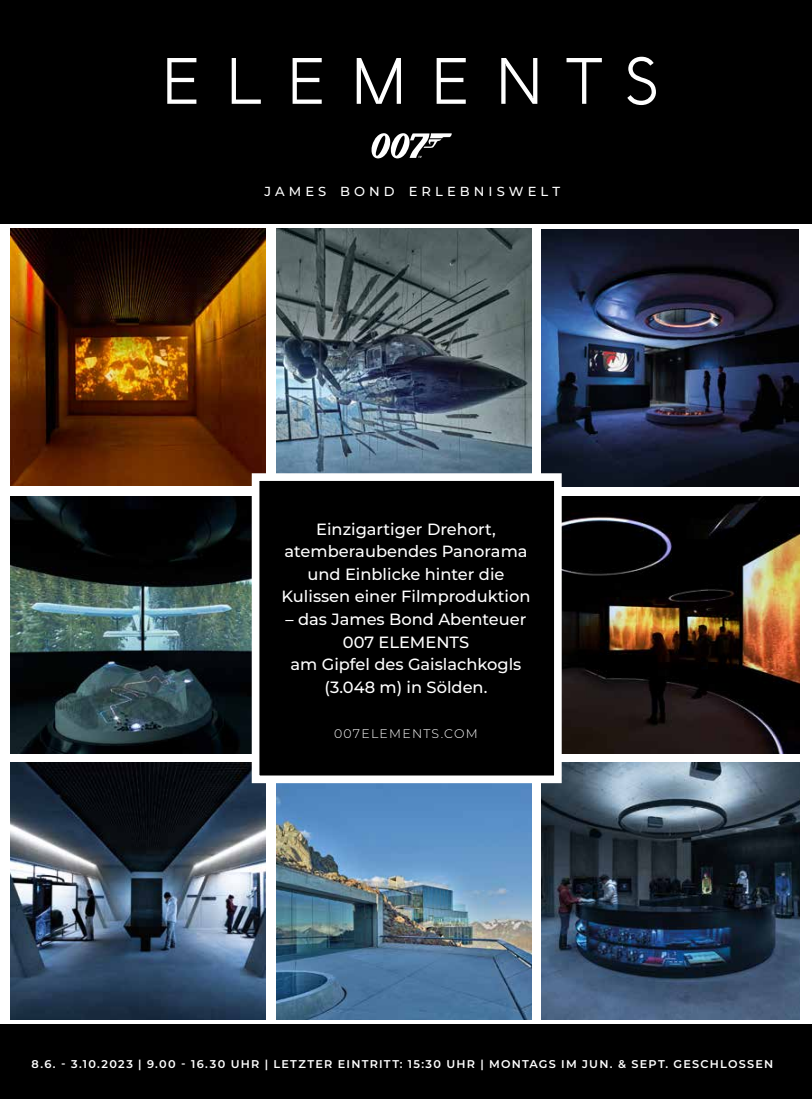
<style>
.page{position:relative;width:812px;height:1099px;background:#fff}
.page>*{position:absolute;margin:0;border:0;box-sizing:border-box;transform-origin:0 0}
.t1{font:500 16.25px/22.5px "Montserrat";color:#fff;text-align:center}
.t2{font:500 13.12px "Montserrat";color:#fff}
.t3{font:300 12.5px "Montserrat";letter-spacing:.1em;color:#fff}
.t4{font:600 11.25px "Montserrat";letter-spacing:.11em;color:#fff}
</style>
<div class="page">
<div style="left:0;top:1024px;width:811px;height:74px;background:#000"></div>
<img style="left:11px;top:229px;width:255px;height:256px">
<img style="left:541px;top:229px;width:257px;height:257px">
<img style="left:11px;top:496px;width:241px;height:257px">
<img style="left:276px;top:229px;width:255px;height:244px">
<img style="left:561px;top:496px;width:238px;height:257px">
<img style="left:276px;top:783px;width:255px;height:236px">
<img style="left:11px;top:762px;width:255px;height:257px">
<img style="left:541px;top:762px;width:258px;height:257px">
<div style="left:255px;top:477px;width:302px;height:302px;background:#000"></div>
<div style="left:252px;top:473px;width:309px;height:310px;border:8px solid #fff"></div>
<div style="left:0;top:0;width:811px;height:223px;background:#000"></div>
<svg style="left:371px;top:133px;width:81px;height:25px"></svg>
<svg style="left:627px;top:57px;width:29px;height:48px"></svg>
<svg style="left:292px;top:58px;width:29px;height:46px"></svg>
<svg style="left:167px;top:58px;width:29px;height:46px"></svg>
<svg style="left:232px;top:58px;width:29px;height:46px"></svg>
<svg style="left:566px;top:58px;width:35px;height:46px"></svg>
<svg style="left:436px;top:58px;width:29px;height:46px"></svg>
<svg style="left:501px;top:58px;width:36px;height:46px"></svg>
<svg style="left:356px;top:58px;width:45px;height:46px"></svg>
<p class="t2" style="left:264px;top:182px;width:297px">J A M E S B O N D E R L E B N I S W E L T</p>
<p class="t1" style="left:281px;top:517px;width:250px">Einzigartiger Drehort, atemberaubendes Panorama und Einblicke hinter die<br>Kulissen einer Filmproduktion</p>
<p class="t1" style="left:285px;top:607px;width:242px">– das James Bond Abenteuer<br>007 ELEMENTS<br>am Gipfel des Gaislachkogls (3.048 m) in Sölden.</p>
<p class="t3" style="left:334px;top:724px;width:145px">007ELEMENTS.COM</p>
<p class="t4" style="left:32px;top:1056px;width:743px">8.6. - 3.10.2023 | 9.00 - 16.30 UHR | LETZTER EINTRITT: 15:30 UHR | MONTAGS IM JUN. &amp; SEPT. GESCHLOSSEN</p>
</div>
